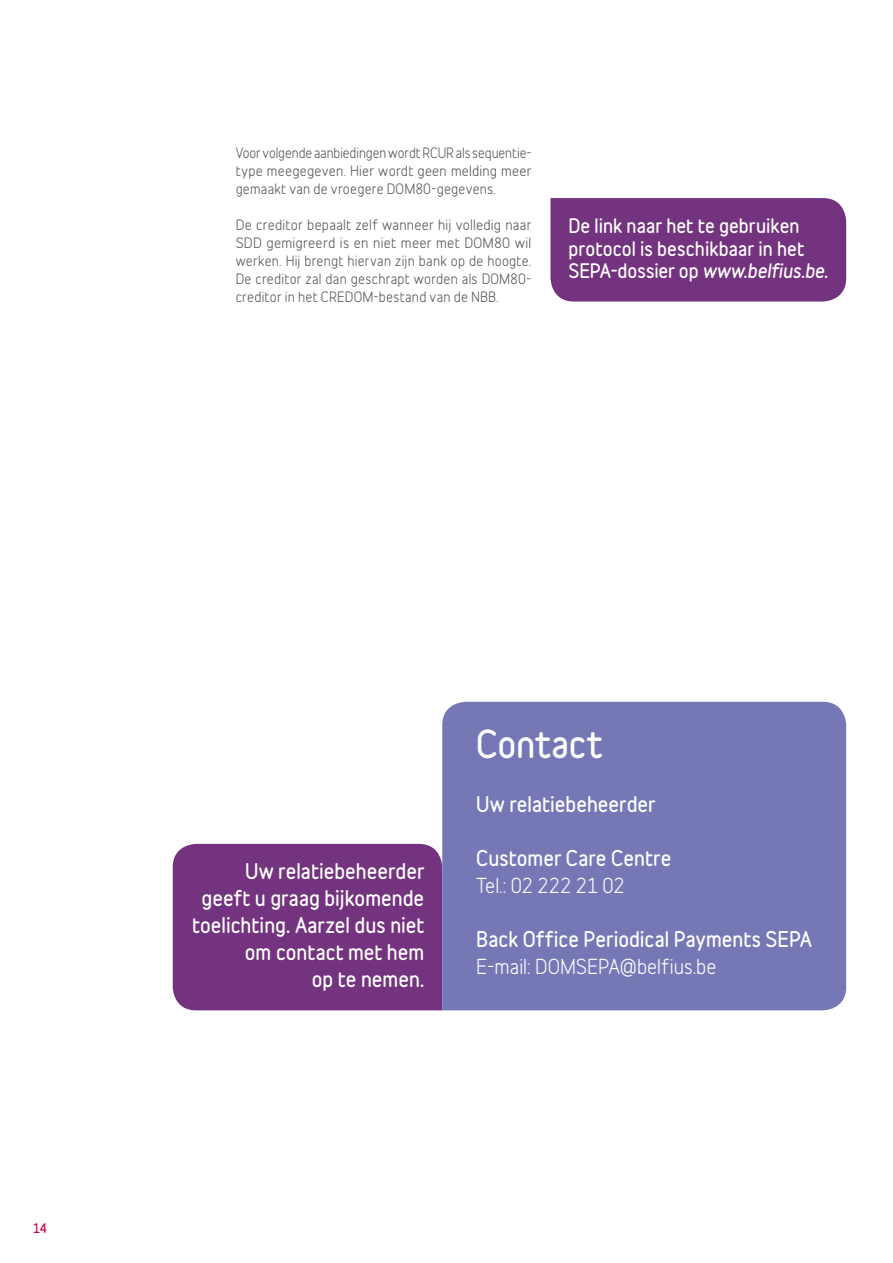
<style>
.page{position:relative;width:893px;height:1263px;background:#fff}
.page>*{position:absolute;margin:0;border:0;box-sizing:border-box;transform-origin:0 0}
.t1{font:700 34.5px "Belfius Normal";letter-spacing:-.005em;color:#fff}
.t2{font:700 19.5px/27px "Belfius Alternative";color:#fff;text-align:right}
.t3{font:19.5px "Belfius Alternative";color:#fff}
.t4{font:19.5px "Belfius Alternative";letter-spacing:-.02em;color:#fff}
.t5{font:700 18px/22.5px "Belfius Alternative";letter-spacing:.005em;color:#fff}
.t6{font:13.5px/18px "Belfius Alternative";letter-spacing:.015em;color:#565655;text-align:justify}
.t7{font:700 12px "Belfius Normal";color:#d00040}
.s1{font-style:italic}
</style>
<div class="page">
<div style="left:550px;top:198px;width:296px;height:104px;background:#74337e"></div>
<div style="left:173px;top:844px;width:269px;height:166px;background:#74337e"></div>
<div style="left:442px;top:702px;width:404px;height:308px;background:#7678b6"></div>
<p class="t6" style="left:236px;top:142px;width:297px">Voor volgende aanbiedingen wordt RCUR als sequentie&shy;type meegegeven. Hier wordt geen melding meer gemaakt van de vroegere DOM80-gegevens.</p>
<p class="t6" style="left:236px;top:214px;width:297px">De creditor bepaalt zelf wanneer hij volledig naar SDD gemigreerd is en niet meer met DOM80 wil werken. Hij brengt hiervan zijn bank op de hoogte.<br>De creditor zal dan geschrapt worden als DOM80- creditor in het CREDOM-bestand van de NBB.</p>
<h3 class="t5" style="left:568px;top:214px;width:261px">De link naar het te gebruiken protocol is beschikbaar in het<br>SEPA-dossier op <span class="s1">www.belfius.be.</span></h3>
<p class="t7" style="left:33px;top:1219px;width:16px">14</p>
<h2 class="t2" style="left:192px;top:857px;width:234px">Uw relatiebeheerder geeft u graag bijkomende toelichting. Aarzel dus niet om contact met hem<br>op te nemen.</h2>
<h1 class="t1" style="left:476px;top:718px;width:128px">Contact</h1>
<h2 class="t2" style="left:476px;top:791px;width:181px">Uw relatiebeheerder</h2>
<h2 class="t2" style="left:476px;top:844px;width:197px">Customer Care Centre</h2>
<h2 class="t4" style="left:476px;top:869px;width:150px">Tel.: 02 222 21 02</h2>
<h2 class="t2" style="left:476px;top:925px;width:337px">Back Office Periodical Payments SEPA</h2>
<h2 class="t3" style="left:476px;top:950px;width:242px">E-mail: DOMSEPA@belfius.be</h2>
</div>
